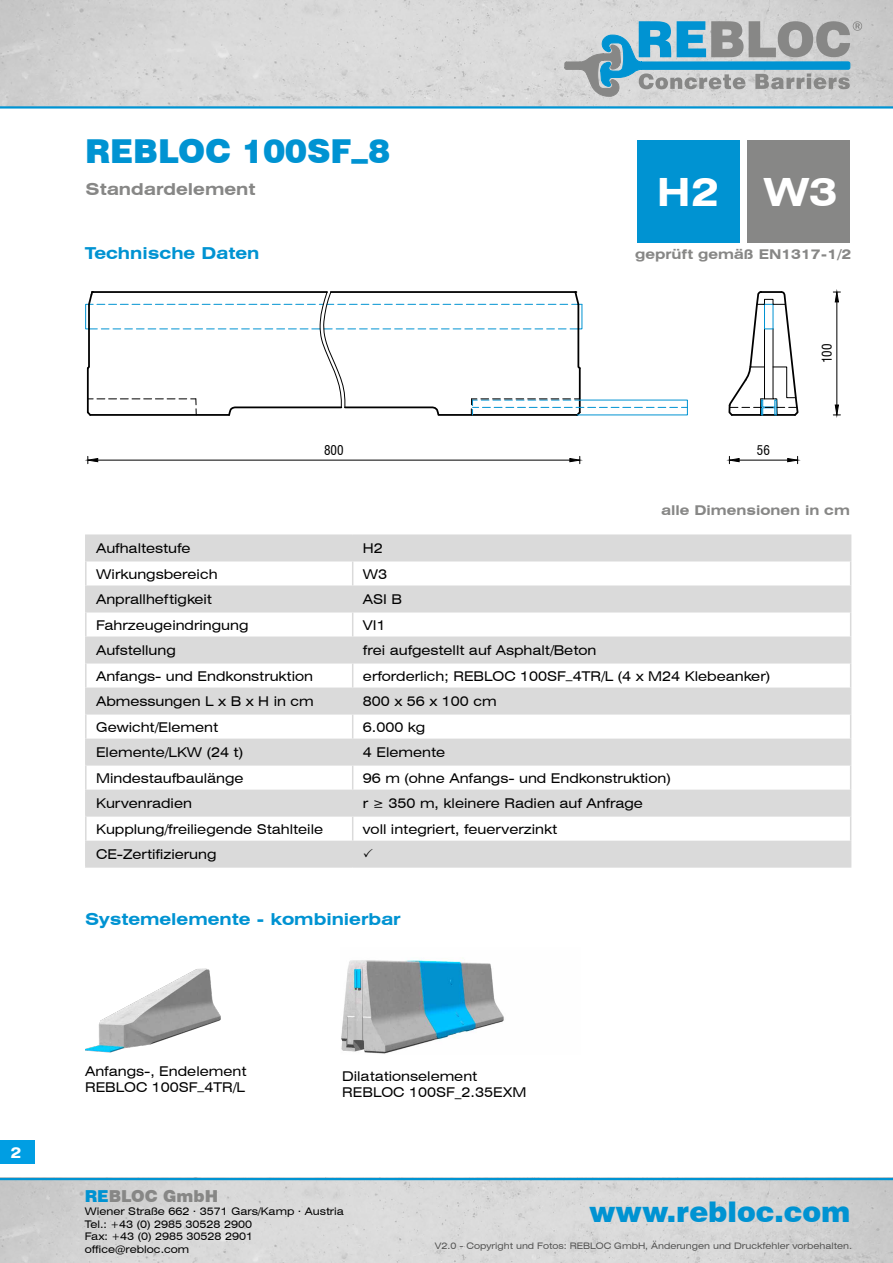
<style>
.page{position:relative;width:893px;height:1263px;background:#fff}
.page>*{position:absolute;margin:0;border:0;box-sizing:border-box;transform-origin:0 0}
.t1{font:700 expanded 39px "Swiss 721 BT";color:#fff}
.t2{font:900 33px "Swiss 721 BT";color:#0093d2}
.t3{font:900 28.5px "Swiss 721 BT";color:#0093d2}
.t4{font:700 expanded 16.5px "Swiss 721 BT";color:#0093d2}
.t5{font:700 expanded 16.5px "Swiss 721 BT";color:#878786}
.t6{font:900 16.5px "Swiss 721 BT";color:#878786}
.t7{font:700 expanded 15px "Swiss 721 BT";color:#fff}
.t8{font:expanded 13.5px/16.5px "Swiss 721 BT";color:#000}
.t9{font:700 expanded 13.5px "Swiss 721 BT";color:#878786}
.t10{font:condensed 13.05px "Swiss 721 BT";color:#000}
.t11{font:expanded 10.5px/13.2px "Swiss 721 BT";color:#000}
.t12{font:expanded 9px "Swiss 721 BT";color:#545453}
.s1{color:#0093d2}
</style>
<div class="page">
<svg style="left:87px;top:536px;width:763px;height:330px;fill:#dadada"></svg>
<svg style="left:352px;top:536px;width:1px;height:330px"></svg>
<hr style="left:85px;top:534px;width:268px;height:2px;background:#dadada">
<hr style="left:85px;top:536px;width:2px;height:24px;background:#dadada">
<hr style="left:353px;top:534px;width:498px;height:2px;background:#dadada">
<hr style="left:85px;top:560px;width:268px;height:1px;background:#dadada">
<hr style="left:85px;top:561px;width:2px;height:24px;background:#dadada">
<hr style="left:353px;top:560px;width:498px;height:1px;background:#dadada">
<hr style="left:85px;top:585px;width:268px;height:2px;background:#dadada">
<hr style="left:85px;top:587px;width:2px;height:24px;background:#dadada">
<hr style="left:353px;top:585px;width:498px;height:2px;background:#dadada">
<hr style="left:85px;top:611px;width:268px;height:1px;background:#dadada">
<hr style="left:85px;top:612px;width:2px;height:24px;background:#dadada">
<hr style="left:353px;top:611px;width:498px;height:1px;background:#dadada">
<hr style="left:85px;top:636px;width:268px;height:2px;background:#dadada">
<hr style="left:85px;top:638px;width:2px;height:24px;background:#dadada">
<hr style="left:353px;top:636px;width:498px;height:2px;background:#dadada">
<hr style="left:85px;top:662px;width:268px;height:1px;background:#dadada">
<hr style="left:85px;top:663px;width:2px;height:24px;background:#dadada">
<hr style="left:353px;top:662px;width:498px;height:1px;background:#dadada">
<hr style="left:85px;top:687px;width:268px;height:2px;background:#dadada">
<hr style="left:85px;top:689px;width:2px;height:24px;background:#dadada">
<hr style="left:353px;top:687px;width:498px;height:2px;background:#dadada">
<hr style="left:85px;top:713px;width:268px;height:1px;background:#dadada">
<hr style="left:85px;top:714px;width:2px;height:25px;background:#dadada">
<hr style="left:353px;top:713px;width:498px;height:1px;background:#dadada">
<hr style="left:85px;top:739px;width:268px;height:1px;background:#dadada">
<hr style="left:85px;top:740px;width:2px;height:24px;background:#dadada">
<hr style="left:353px;top:739px;width:498px;height:1px;background:#dadada">
<hr style="left:85px;top:764px;width:268px;height:2px;background:#dadada">
<hr style="left:85px;top:766px;width:2px;height:24px;background:#dadada">
<hr style="left:353px;top:764px;width:498px;height:2px;background:#dadada">
<hr style="left:85px;top:790px;width:268px;height:1px;background:#dadada">
<hr style="left:85px;top:791px;width:2px;height:24px;background:#dadada">
<hr style="left:353px;top:790px;width:498px;height:1px;background:#dadada">
<hr style="left:85px;top:815px;width:268px;height:2px;background:#dadada">
<hr style="left:85px;top:817px;width:2px;height:24px;background:#dadada">
<hr style="left:353px;top:815px;width:498px;height:2px;background:#dadada">
<hr style="left:85px;top:841px;width:268px;height:1px;background:#dadada">
<hr style="left:85px;top:842px;width:2px;height:24px;background:#dadada">
<hr style="left:353px;top:841px;width:498px;height:1px;background:#dadada">
<svg style="left:850px;top:536px;width:1px;height:330px"></svg>
<hr style="left:85px;top:866px;width:268px;height:2px;background:#dadada">
<hr style="left:353px;top:866px;width:498px;height:2px;background:#dadada">
<div style="left:637px;top:140px;width:102px;height:102px;background:#0093d2"></div>
<div style="left:748px;top:140px;width:102px;height:102px;background:#878786"></div>
<img style="left:0;top:1180px;width:893px;height:83px">
<hr style="left:0;top:1178px;width:893px;height:2px;background:#0093d2">
<div style="left:0;top:1141px;width:34px;height:23px;background:#009ee3"></div>
<img style="left:0;top:0;width:893px;height:106px">
<hr style="left:0;top:106px;width:893px;height:3px;background:#0093d2">
<hr style="left:98px;top:460px;width:472px;height:1px;background:#000">
<svg style="left:569px;top:456px;width:11px;height:8px"></svg>
<svg style="left:87px;top:456px;width:11px;height:8px"></svg>
<hr style="left:739px;top:460px;width:49px;height:1px;background:#000">
<svg style="left:787px;top:456px;width:11px;height:8px"></svg>
<svg style="left:729px;top:456px;width:11px;height:8px"></svg>
<hr style="left:836px;top:302px;width:1px;height:103px;background:#000">
<svg style="left:833px;top:404px;width:7px;height:12px"></svg>
<svg style="left:833px;top:291px;width:7px;height:12px"></svg>
<svg style="left:86px;top:291px;width:602px;height:125px"></svg>
<hr style="left:87px;top:368px;width:2px;height:44px;background:#000">
<svg style="left:728px;top:291px;width:71px;height:125px"></svg>
<img style="left:85px;top:968px;width:136px;height:85px">
<img style="left:341px;top:960px;width:163px;height:94px">
<svg style="left:564px;top:21px;width:298px;height:76px;background:#96b3c0"></svg>
<svg style="left:364px;top:849px;width:9px;height:9px"></svg>
<p class="t7" style="left:11px;top:1143px;width:12px">2</p>
<h2 class="t2" style="left:85px;top:131px;width:307px">REBLOC 100SF_8</h2>
<p class="t5" style="left:86px;top:179px;width:171px">Standardelement</p>
<h1 class="t1" style="left:657px;top:169px;width:182px">H2 W3</h1>
<p class="t4" style="left:85px;top:244px;width:176px">Technische Daten</p>
<p class="t9" style="left:635px;top:246px;width:218px">geprüft gemäß EN1317-1/2</p>
<p class="t10" style="left:324px;top:442px;width:21px">800</p>
<p class="t10" style="left:757px;top:442px;width:15px">56</p>
<p class="t10" style="left:819px;top:363px;width:21px;rotate:-90deg">100</p>
<p class="t9" style="left:661px;top:502px;width:190px">alle Dimensionen in cm</p>
<p class="t8" style="left:96px;top:540px;width:96px">Aufhaltestufe</p>
<p class="t8" style="left:363px;top:540px;width:21px">H2</p>
<p class="t8" style="left:96px;top:565px;width:123px">Wirkungsbereich</p>
<p class="t8" style="left:363px;top:565px;width:26px">W3</p>
<p class="t8" style="left:96px;top:591px;width:117px">Anprallheftigkeit</p>
<p class="t8" style="left:363px;top:591px;width:41px">ASI B</p>
<p class="t8" style="left:96px;top:616px;width:154px">Fahrzeugeindringung</p>
<p class="t8" style="left:363px;top:616px;width:24px">VI1</p>
<p class="t8" style="left:96px;top:642px;width:81px">Aufstellung</p>
<p class="t8" style="left:363px;top:642px;width:235px">frei aufgestellt auf Asphalt/Beton</p>
<p class="t8" style="left:96px;top:668px;width:218px">Anfangs- und Endkonstruktion</p>
<p class="t8" style="left:363px;top:668px;width:409px">erforderlich; REBLOC 100SF_4TR/L (4 x M24 Klebeanker)</p>
<p class="t8" style="left:96px;top:693px;width:219px">Abmessungen L x B x H in cm</p>
<p class="t8" style="left:363px;top:693px;width:135px">800 x 56 x 100 cm</p>
<p class="t8" style="left:96px;top:719px;width:123px">Gewicht/Element</p>
<p class="t8" style="left:363px;top:719px;width:64px">6.000 kg</p>
<p class="t8" style="left:96px;top:744px;width:148px">Elemente/LKW (24 t)</p>
<p class="t8" style="left:363px;top:744px;width:84px">4 Elemente</p>
<p class="t8" style="left:96px;top:770px;width:149px">Mindestaufbaulänge</p>
<p class="t8" style="left:363px;top:770px;width:309px">96 m (ohne Anfangs- und Endkonstruktion)</p>
<p class="t8" style="left:96px;top:795px;width:97px">Kurvenradien</p>
<p class="t8" style="left:363px;top:795px;width:281px">r ≥ 350 m, kleinere Radien auf Anfrage</p>
<p class="t8" style="left:96px;top:821px;width:229px">Kupplung/freiliegende Stahlteile</p>
<p class="t8" style="left:363px;top:821px;width:196px">voll integriert, feuerverzinkt</p>
<p class="t8" style="left:96px;top:846px;width:122px">CE-Zertifizierung</p>
<p class="t4" style="left:85px;top:909px;width:317px">Systemelemente - kombinierbar</p>
<p class="t8" style="left:85px;top:1062px;width:163px">Anfangs-, Endelement<br>REBLOC 100SF_4TR/L</p>
<p class="t8" style="left:342px;top:1067px;width:186px">Dilatationselement<br>REBLOC 100SF_2.35EXM</p>
<p class="t6" style="left:85px;top:1186px;width:135px"><span class="s1">RE</span>BLOC GmbH</p>
<p class="t11" style="left:85px;top:1204px;width:261px">Wiener Straße 662 . 3571 Gars/Kamp . Austria<br>Tel.: +43 (0) 2985 30528 2900</p>
<p class="t11" style="left:85px;top:1230px;width:170px">Fax: +43 (0) 2985 30528 2901 office@rebloc.com</p>
<p class="t12" style="left:435px;top:1240px;width:419px">V2.0 - Copyright und Fotos: REBLOC GmbH, Änderungen und Druckfehler vorbehalten.</p>
<h3 class="t3" style="left:589px;top:1194px;width:263px">www.rebloc.com</h3>
</div>
